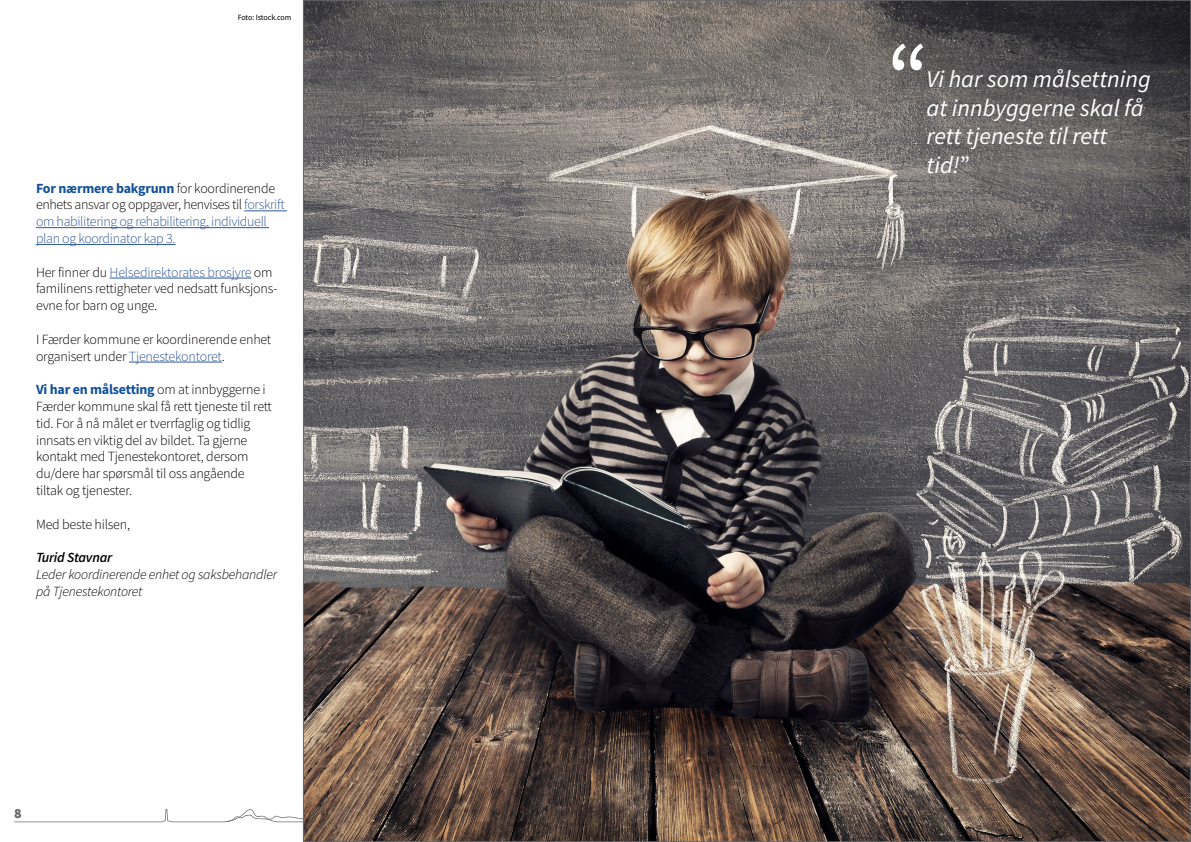
<style>
.page{position:relative;width:1191px;height:842px;background:#fff}
.page>*{position:absolute;margin:0;border:0;box-sizing:border-box;transform-origin:0 0}
.t1{font:100px "Source Sans Pro";color:#fff}
.t2{font:italic 24px/28.8px "Source Sans Pro";color:#fff}
.t3{font:300 14px/16.8px "Source Sans Pro";letter-spacing:-.015em;color:#000}
.t4{font:300 14px/16.8px "Source Sans Pro";letter-spacing:-.015em;color:#080000}
.t5{font:300 14px/16.8px "Source Sans Pro";letter-spacing:-.025em;color:#30589b}
.t6{font:italic 300 14px/16.8px "Source Sans Pro";letter-spacing:-.015em;color:#000}
.t7{font:italic 600 14px "Source Sans Pro";letter-spacing:-.015em;color:#000}
.t8{font:900 14px "Source Sans Pro";color:#666566}
.t9{font:8px "Source Sans Pro";letter-spacing:-.025em;color:#000}
.s1{font-weight:700;color:#12519a}
.s2{color:#080000}
.s3{color:#30589b}
.s4{font-style:normal}
</style>
<div class="page">
<svg style="left:14px;top:799px;width:289px;height:31px"></svg>
<hr style="left:244px;top:210px;width:43px;height:1px;background:#30589b">
<hr style="left:36px;top:227px;width:233px;height:1px;background:#30589b">
<hr style="left:36px;top:244px;width:139px;height:1px;background:#30589b">
<hr style="left:110px;top:278px;width:141px;height:1px;background:#30589b">
<hr style="left:129px;top:362px;width:93px;height:1px;background:#30589b">
<img style="left:305px;top:2px;width:883px;height:838px">
<p class="t9" style="left:238px;top:12px;width:55px">Foto: Istock.com</p>
<p class="t5" style="left:36px;top:180px;width:250px"><span class="s1">For nærmere bakgrunn</span> <span class="s2">for koordinerende enhets ansvar og oppgaver, henvises til</span> forskrift om habilitering og rehabilitering, individuell plan og koordinator kap 3.</p>
<p class="t4" style="left:36px;top:264px;width:243px">Her finner du <span class="s3">Helsedirektorates brosjyre</span> om familinens rettigheter ved nedsatt funksjons&shy;evne for barn og unge.</p>
<p class="t4" style="left:36px;top:331px;width:237px">I Færder kommune er koordinerende enhet organisert under <span class="s3">Tjenestekontoret</span>.</p>
<p class="t3" style="left:36px;top:381px;width:237px"><span class="s1">Vi har en målsetting</span> <span class="s2">om at innbyggerne i </span>Færder kommune skal få rett tjeneste til rett tid. For å nå målet er tverrfaglig og tidlig innsats en viktig del av bildet. Ta gjerne kontakt med Tjenestekontoret, dersom du/dere har spørsmål til oss angående tiltak og tjenester.</p>
<p class="t3" style="left:36px;top:516px;width:96px">Med beste hilsen,</p>
<p class="t7" style="left:36px;top:548px;width:78px">Turid Stavnar</p>
<p class="t6" style="left:36px;top:566px;width:243px">Leder koordinerende enhet og saksbehandler på Tjenestekontoret</p>
<p class="t8" style="left:14px;top:803px;width:9px">8</p>
<h1 class="t1" style="left:887px;top:16px;width:44px">“</h1>
<h2 class="t2" style="left:926px;top:64px;width:226px">Vi har som målsettning at innbyggerne skal få rett tjeneste til rett tid!<span class="s4">”</span></h2>
</div>
